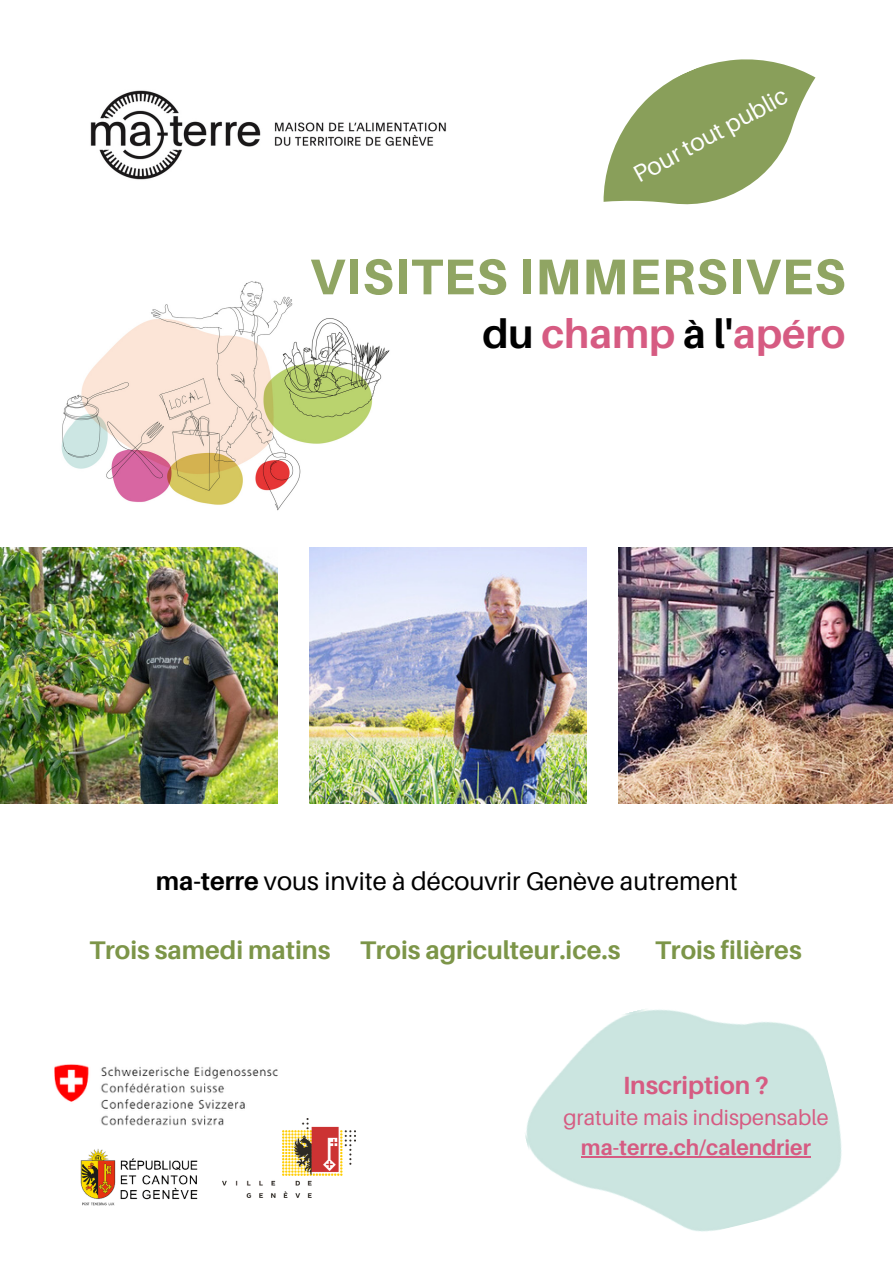
<style>
.page{position:relative;width:894px;height:1264px;background:#fff}
.page>*{position:absolute;margin:0;border:0;box-sizing:border-box;transform-origin:0 0}
.t1{font:800 50.25px "Aileron";letter-spacing:.025em;color:#7c9548}
.t2{font:700 40.5px "Aileron";color:#d65b82}
.t3{font:700 25.5px "Aileron";color:#7c9548}
.t4{font:25.5px "Aileron";color:#000}
.t5{font:700 24.9px "Aileron";color:#d65b82}
.t6{font:24px "Aileron";color:#fff}
.t7{font:21.6px "Aileron";color:#d65b82}
.t8{font:700 21.6px "Aileron";color:#d65b82}
.s1{color:#000}
.s2{font-weight:700}
</style>
<div class="page">
<svg style="left:586px;top:59px;width:307px;height:572px"></svg>
<img style="left:90px;top:90px;width:356px;height:90px">
<img style="left:61px;top:281px;width:329px;height:230px">
<img style="left:1px;top:547px;width:276px;height:256px">
<img style="left:618px;top:547px;width:274px;height:256px">
<img style="left:525px;top:1009px;width:317px;height:223px">
<img style="left:54px;top:1064px;width:224px;height:54px">
<img style="left:235px;top:1118px;width:120px;height:79px">
<img style="left:80px;top:1118px;width:147px;height:88px">
<hr style="left:580px;top:1156px;width:230px;height:1px;background:#d65b82">
<img style="left:309px;top:547px;width:277px;height:256px">
<p class="t6" style="left:627px;top:163px;width:173px;rotate:-29deg">Pour tout public</p>
<h1 class="t1" style="left:309px;top:245px;width:537px">VISITES IMMERSIVES</h1>
<p class="t2" style="left:482px;top:309px;width:364px"><span class="s1">du</span> champ <span class="s1">à l'</span>apéro</p>
<p class="t4" style="left:156px;top:864px;width:583px"><span class="s2">ma-terre</span> vous invite à découvrir Genève autrement</p>
<p class="t3" style="left:89px;top:934px;width:532px">Trois samedi matins Trois agriculteur.ice.s</p>
<p class="t3" style="left:655px;top:934px;width:148px">Trois filières</p>
<p class="t5" style="left:623px;top:1069px;width:147px">Inscription ?</p>
<p class="t7" style="left:563px;top:1104px;width:266px">gratuite mais indispensable</p>
<p class="t8" style="left:580px;top:1134px;width:231px">ma-terre.ch/calendrier</p>
</div>
